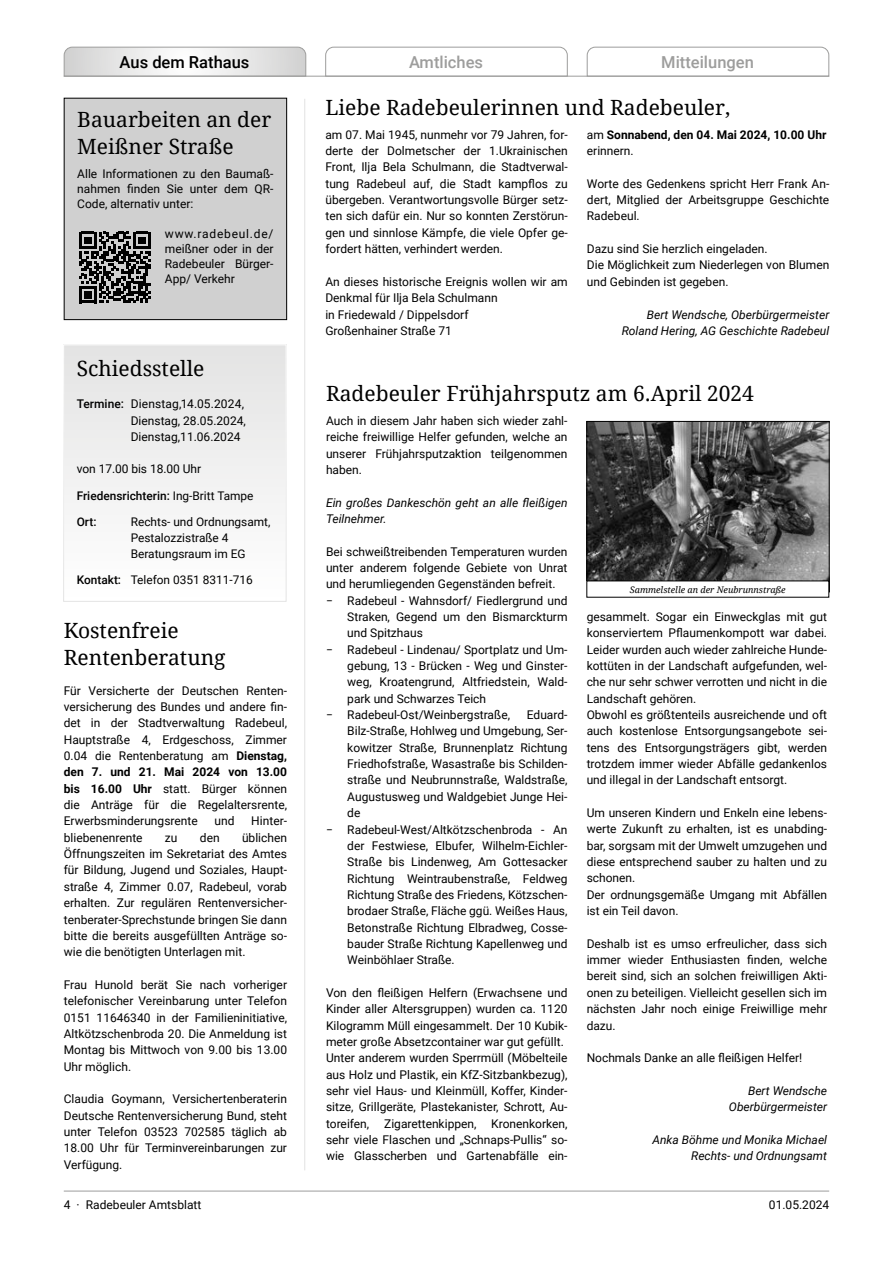
<style>
.page{position:relative;width:893px;height:1263px;background:#fff}
.page>*{position:absolute;margin:0;border:0;box-sizing:border-box;transform-origin:0 0}
.t1{font:21px/27px "Droid Serif";color:#000}
.t2{font:500 16.5px "Roboto";color:#9d9d9c}
.t3{font:500 16.5px "Roboto";color:#000}
.t4{font:12px/16.4px "Roboto";color:#000;text-align:justify}
.t5{font:italic 12px/16.4px "Roboto";color:#000;text-align:right}
.t6{font:700 12px/16.4px "Roboto";color:#000}
.t7{font:11.85px/15.8px "Roboto";color:#000}
.t8{font:500 11.85px "Roboto";color:#000}
.t9{font:italic 9px "Droid Serif";color:#000}
.s1{font-weight:500}
.s2{font-weight:400}
.s3{font-weight:700}
</style>
<div class="page">
<svg style="left:63px;top:46px;width:244px;height:31px"></svg>
<svg style="left:325px;top:46px;width:243px;height:30px"></svg>
<svg style="left:586px;top:46px;width:244px;height:31px"></svg>
<hr style="left:64px;top:76px;width:765px;height:1px;background:#9d9d9c">
<hr style="left:64px;top:1191px;width:765px;height:1px;background:#9d9d9c">
<hr style="left:304px;top:99px;width:1px;height:1071px;background:#e3e3e3">
<div style="left:64px;top:98px;width:223px;height:222px;background:#d0d0d0"></div>
<div style="left:64px;top:98px;width:223px;height:222px;border:1px solid #000"></div>
<svg style="left:79px;top:232px;width:72px;height:71px"></svg>
<div style="left:64px;top:345px;width:222px;height:256px;background:linear-gradient(to right,#f1f1f1,#f1f1f1)"></div>
<div style="left:63px;top:344px;width:223px;height:258px;border:1px solid #fff"></div>
<img style="left:588px;top:423px;width:240px;height:158px">
<div style="left:586px;top:421px;width:244px;height:171px;border:1px solid #000"></div>
<div style="left:587px;top:581px;width:242px;height:16px;background:#fff"></div>
<h2 class="t3" style="left:120px;top:50px;width:131px">Aus dem Rathaus</h2>
<h2 class="t2" style="left:409px;top:50px;width:76px">Amtliches</h2>
<h2 class="t2" style="left:661px;top:50px;width:94px">Mitteilungen</h2>
<h1 class="t1" style="left:77px;top:106px;width:195px">Bauarbeiten an der<br>Meißner Straße</h1>
<p class="t4" style="left:77px;top:166px;width:198px;line-height:15px">Alle Informationen zu den Baumaß&shy;nahmen finden Sie unter dem QR-Code, alternativ unter:</p>
<p class="t4" style="left:165px;top:226px;width:110px;line-height:15px">www.radebeul.de/ meißner oder in der Radebeuler Bürger-App/ Verkehr</p>
<h1 class="t1" style="left:77px;top:355px;width:129px">Schiedsstelle</h1>
<p class="t4" style="left:131px;top:396px;width:117px;text-align:left;text-indent:-54px"><span class="s1">Termine:</span> Dienstag,14.05.2024,<br>Dienstag, 28.05.2024,<br>Dienstag,11.06.2024</p>
<p class="t4" style="left:77px;top:460px;width:126px">von 17.00 bis 18.00 Uhr</p>
<p class="t8" style="left:77px;top:487px;width:178px">Friedensrichterin: <span class="s2">Ing-Britt Tampe</span></p>
<p class="t8" style="left:77px;top:513px;width:21px">Ort:</p>
<p class="t7" style="left:131px;top:513px;width:141px">Rechts- und Ordnungsamt,<br>Pestalozzistraße 4<br>Beratungsraum im EG</p>
<p class="t7" style="left:77px;top:571px;width:178px"><span class="s1">Kontakt:</span> Telefon 0351 8311-716</p>
<h1 class="t1" style="left:64px;top:617px;width:163px">Kostenfreie<br>Rentenberatung</h1>
<p class="t4" style="left:64px;top:682px;width:225px;text-align:left">Für Versicherte der Deutschen Renten-- versicherung des Bundes und andere fin&shy;det in der Stadtverwaltung Radebeul, Hauptstraße 4, Erdgeschoss, Zimmer 0.04 die Rentenbe-- ratung am <span class="s3">Dienstag, den 7. und 21. Mai 2024 von 13.00 bis 16.00 Uhr</span> statt. Bürger können die Anträge für die Regelaltersrente, Erwerbsminderungsrente</p>
<p class="t4" style="left:215px;top:812px;width:22px">und</p>
<p class="t4" style="left:251px;top:812px;width:35px">Hinter---</p>
<p class="t4" style="left:64px;top:829px;width:225px;text-indent:178px">üblichen Öffnungszeiten im Sekretariat des Amtes für Bildung, Jugend und Soziales, Haupt&shy;straße 4, Zimmer 0.07, Radebeul, vorab erhalten. Zur regulären Rentenversicher&shy;tenberater-Sprechstunde bringen Sie dann bitte die bereits ausgefüllten Anträge so&shy;wie die benötigten Unterlagen mit.</p>
<p class="t4" style="left:64px;top:976px;width:225px">Frau Hunold berät Sie nach vorheriger telefonischer Vereinbarung unter Telefon 0151 11646340 in der Familieninitiative, Altkötzschenbroda 20. Die Anmeldung ist Montag bis Mittwoch von 9.00 bis 13.00<br>Uhr möglich.</p>
<p class="t4" style="left:64px;top:1090px;width:225px">Claudia Goymann, Versichertenberaterin Deutsche Rentenversicherung Bund, steht unter Telefon 03523 702585 täglich ab 18.00 Uhr für Terminvereinbarungen zur Verfügung.</p>
<p class="t4" style="left:64px;top:829px;width:80px">bliebenenrente</p>
<p class="t4" style="left:165px;top:829px;width:14px">zu</p>
<p class="t4" style="left:200px;top:829px;width:21px">den</p>
<h1 class="t1" style="left:325px;top:93px;width:406px">Liebe Radebeulerinnen und Radebeuler,</h1>
<p class="t4" style="left:325px;top:126px;width:244px">am 07. Mai 1945, nunmehr vor 79 Jahren, for&shy;derte der Dolmetscher der 1.Ukrainischen Front, Ilja Bela Schulmann, die Stadtverwal&shy;tung Radebeul auf, die Stadt kampflos zu übergeben. Verantwortungsvolle Bürger setz&shy;ten sich dafür ein. Nur so konnten Zerstörun&shy;gen und sinnlose Kämpfe, die viele Opfer ge&shy;fordert hätten, verhindert werden.</p>
<p class="t4" style="left:325px;top:273px;width:244px;text-align:left">An dieses historische Ereignis wollen wir am<br>Denkmal für Ilja Bela Schulmann<br>in Friedewald / Dippelsdorf<br>Großenhainer Straße 71</p>
<p class="t6" style="left:587px;top:126px;width:241px"><span class="s2">am</span> Sonnabend, den 04. Mai 2024, 10.00 Uhr <span class="s2">erinnern.</span></p>
<p class="t4" style="left:587px;top:175px;width:244px">Worte des Gedenkens spricht Herr Frank An&shy;dert, Mitglied der Arbeitsgruppe Geschichte Radebeul.</p>
<p class="t4" style="left:587px;top:240px;width:244px;text-align:left">Dazu sind Sie herzlich eingeladen.<br>Die Möglichkeit zum Niederlegen von Blumen und Gebinden ist gegeben.</p>
<p class="t5" style="left:622px;top:306px;width:209px">Bert Wendsche, Oberbürgermeister<br>Roland Hering, AG Geschichte Radebeul</p>
<h1 class="t1" style="left:326px;top:379px;width:429px">Radebeuler Frühjahrsputz am 6.April 2024</h1>
<p class="t4" style="left:326px;top:412px;width:243px">Auch in diesem Jahr haben sich wieder zahl&shy;reiche freiwillige Helfer gefunden, welche an unserer Frühjahrsputzaktion teilgenommen haben.</p>
<p class="t5" style="left:326px;top:494px;width:243px;text-align:left">Ein großes Dankeschön geht an alle fleißigen<br>Teilnehmer.</p>
<p class="t4" style="left:326px;top:543px;width:243px">Bei schweißtreibenden Temperaturen wurden</p>
<p class="t4" style="left:326px;top:559px;width:243px">unter anderem folgende Gebiete von Unrat</p>
<p class="t4" style="left:326px;top:575px;width:231px">und herumliegenden Gegenständen befreit.</p>
<p class="t4" style="left:326px;top:592px;width:243px">− Radebeul - Wahnsdorf/ Fiedlergrund und</p>
<p class="t4" style="left:347px;top:608px;width:222px">Straken, Gegend um den Bismarckturm</p>
<p class="t4" style="left:347px;top:624px;width:77px">und Spitzhaus</p>
<p class="t4" style="left:326px;top:641px;width:243px">− Radebeul - Lindenau/ Sportplatz und Um-</p>
<p class="t4" style="left:347px;top:657px;width:222px">gebung, 13 - Brücken - Weg und Ginster-</p>
<p class="t4" style="left:347px;top:673px;width:222px">weg, Kroatengrund, Altfriedstein, Wald-</p>
<p class="t4" style="left:347px;top:690px;width:140px">park und Schwarzes Teich</p>
<p class="t4" style="left:326px;top:706px;width:185px">− Radebeul-Ost/Weinbergstraße,</p>
<p class="t4" style="left:527px;top:706px;width:42px">Eduard-</p>
<p class="t4" style="left:347px;top:722px;width:222px">Bilz-Straße, Hohlweg und Umgebung, Ser-</p>
<p class="t4" style="left:347px;top:739px;width:222px">kowitzer Straße, Brunnenplatz Richtung</p>
<p class="t4" style="left:347px;top:755px;width:222px">Friedhofstraße, Wasastraße bis Schilden-</p>
<p class="t4" style="left:347px;top:772px;width:222px">straße und Neubrunnstraße, Waldstraße,</p>
<p class="t4" style="left:347px;top:788px;width:222px">Augustusweg und Waldgebiet Junge Hei-</p>
<p class="t4" style="left:347px;top:804px;width:15px">de</p>
<p class="t4" style="left:326px;top:821px;width:243px">− Radebeul-West/Altkötzschenbroda - An</p>
<p class="t4" style="left:347px;top:837px;width:222px">der Festwiese, Elbufer, Wilhelm-Eichler-</p>
<p class="t4" style="left:347px;top:853px;width:222px">Straße bis Lindenweg, Am Gottesacker</p>
<p class="t4" style="left:347px;top:870px;width:222px">Richtung Weintraubenstraße, Feldweg</p>
<p class="t4" style="left:347px;top:886px;width:222px">Richtung Straße des Friedens, Kötzschen-</p>
<p class="t4" style="left:347px;top:902px;width:222px">brodaer Straße, Fläche ggü. Weißes Haus,</p>
<p class="t4" style="left:347px;top:919px;width:222px">Betonstraße Richtung Elbradweg, Cosse-</p>
<p class="t4" style="left:347px;top:935px;width:222px">bauder Straße Richtung Kapellenweg und</p>
<p class="t4" style="left:347px;top:951px;width:109px">Weinböhlaer Straße.</p>
<p class="t4" style="left:326px;top:984px;width:243px;text-align:left">Von den fleißigen Helfern (Erwachsene und Kinder aller Altersgruppen) wurden ca. 1120<br>Kilogramm Müll eingesammelt. Der 10 Kubik&shy;meter große Absetzcontainer war gut gefüllt.<br>Unter anderem wurden Sperrmüll (Möbelteile aus Holz und Plastik, ein KfZ-Sitzbankbezug), sehr viel Haus- und Kleinmüll, Koffer, Kinder&shy;sitze, Grillgeräte, Plastekanister, Schrott, Au&shy;toreifen, Zigarettenkippen, Kronenkorken, sehr viele Flaschen und „Schnaps-Pullis“ so&shy;wie Glasscherben und Gartenabfälle ein-</p>
<p class="t9" style="left:630px;top:583px;width:157px">Sammelstelle an der Neubrunnstraße</p>
<p class="t4" style="left:587px;top:608px;width:242px;text-align:left">gesammelt. Sogar ein Einweckglas mit gut konserviertem Pflaumenkompott war dabei.<br>Leider wurden auch wieder zahlreiche Hunde&shy;kottüten in der Landschaft aufgefunden, wel&shy;che nur sehr schwer verrotten und nicht in die Landschaft gehören.<br>Obwohl es größtenteils ausreichende und oft auch kostenlose Entsorgungsangebote sei&shy;tens des Entsorgungsträgers gibt, werden trotzdem immer wieder Abfälle gedankenlos und illegal in der Landschaft entsorgt.</p>
<p class="t4" style="left:587px;top:804px;width:242px;text-align:left">Um unseren Kindern und Enkeln eine lebens&shy;werte Zukunft zu erhalten, ist es unabding&shy;bar, sorgsam mit der Umwelt umzugehen und diese entsprechend sauber zu halten und zu schonen.<br>Der ordnungsgemäße Umgang mit Abfällen ist ein Teil davon.</p>
<p class="t4" style="left:587px;top:935px;width:242px">Deshalb ist es umso erfreulicher, dass sich immer wieder Enthusiasten finden, welche bereit sind, sich an solchen freiwilligen Akti&shy;onen zu beteiligen. Vielleicht gesellen sich im nächsten Jahr noch einige Freiwillige mehr dazu.</p>
<p class="t4" style="left:587px;top:1049px;width:217px">Nochmals Danke an alle fleißigen Helfer!</p>
<p class="t5" style="left:729px;top:1082px;width:100px">Bert Wendsche<br>Oberbürgermeister</p>
<p class="t5" style="left:652px;top:1131px;width:176px">Anka Böhme und Monika Michael<br>Rechts- und Ordnungsamt</p>
<p class="t4" style="left:64px;top:1196px;width:139px">4 · Radebeuler Amtsblatt</p>
<p class="t4" style="left:769px;top:1196px;width:62px">01.05.2024</p>
</div>
